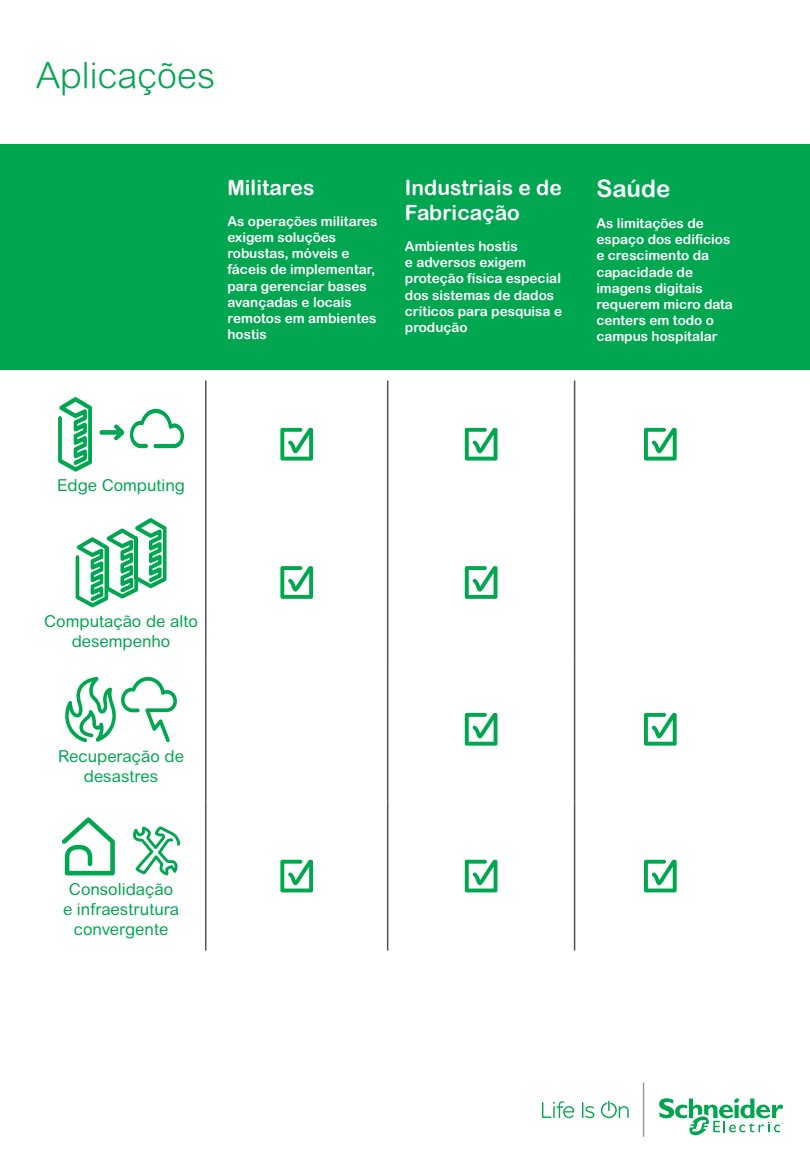
<style>
.page{position:relative;width:810px;height:1171px;background:#fff}
.page>*{position:absolute;margin:0;border:0;box-sizing:border-box;transform-origin:0 0}
.t1{font:300 36px "Arial Rounded MT Std";color:#00a650}
.t2{font:24px "Arial Rounded MT Bold";color:#fff}
.t3{font:21px/25.2px "Arial Rounded MT Bold";color:#fff}
.t4{font:16.5px/19.8px "Arial Rounded MT Std";color:#00a650;text-align:center}
.t5{font:13.5px/16.2px "Arial Rounded MT Bold";color:#fff}
</style>
<div class="page">
<div style="left:0;top:145px;width:810px;height:225px;background:#00a650"></div>
<hr style="left:205px;top:380px;width:1px;height:128px;background:#4d555b">
<hr style="left:387px;top:380px;width:1px;height:128px;background:#4d555b">
<hr style="left:574px;top:380px;width:1px;height:128px;background:#4d555b">
<hr style="left:205px;top:508px;width:1px;height:149px;background:#4d555b">
<hr style="left:387px;top:508px;width:1px;height:149px;background:#4d555b">
<hr style="left:574px;top:508px;width:1px;height:149px;background:#4d555b">
<hr style="left:205px;top:657px;width:1px;height:144px;background:#4d555b">
<hr style="left:387px;top:657px;width:1px;height:144px;background:#4d555b">
<hr style="left:574px;top:657px;width:1px;height:144px;background:#4d555b">
<hr style="left:205px;top:801px;width:1px;height:149px;background:#4d555b">
<hr style="left:387px;top:801px;width:1px;height:149px;background:#4d555b">
<hr style="left:574px;top:801px;width:1px;height:149px;background:#4d555b">
<svg style="left:58px;top:397px;width:34px;height:74px"></svg>
<svg style="left:130px;top:409px;width:54px;height:39px"></svg>
<svg style="left:100px;top:424px;width:24px;height:17px"></svg>
<svg style="left:280px;top:428px;width:33px;height:32px"></svg>
<svg style="left:465px;top:428px;width:32px;height:32px"></svg>
<svg style="left:644px;top:428px;width:33px;height:32px"></svg>
<svg style="left:76px;top:518px;width:91px;height:89px"></svg>
<svg style="left:280px;top:566px;width:33px;height:32px"></svg>
<svg style="left:465px;top:566px;width:32px;height:32px"></svg>
<svg style="left:65px;top:676px;width:112px;height:66px"></svg>
<svg style="left:465px;top:712px;width:32px;height:33px"></svg>
<svg style="left:644px;top:712px;width:33px;height:33px"></svg>
<svg style="left:62px;top:817px;width:53px;height:58px"></svg>
<svg style="left:133px;top:826px;width:47px;height:49px"></svg>
<svg style="left:280px;top:859px;width:33px;height:33px"></svg>
<svg style="left:465px;top:859px;width:32px;height:33px"></svg>
<svg style="left:644px;top:859px;width:33px;height:33px"></svg>
<svg style="left:659px;top:1098px;width:124px;height:38px"></svg>
<svg style="left:542px;top:1101px;width:32px;height:16px"></svg>
<svg style="left:582px;top:1102px;width:12px;height:15px"></svg>
<svg style="left:601px;top:1100px;width:28px;height:17px"></svg>
<hr style="left:643px;top:1082px;width:1px;height:54px;background:#979ea5">
<h1 class="t1" style="left:36px;top:63px;width:180px">Aplicações</h1>
<h3 class="t3" style="left:227px;top:174px;width:89px">Militares</h3>
<p class="t5" style="left:227px;top:213px;width:152px">As operações militares exigem soluções robustas, móveis e fáceis de implementar, para gerenciar bases avançadas e locais remotos em ambientes hostis</p>
<h3 class="t3" style="left:405px;top:174px;width:158px">Industriais e de<br>Fabricação</h3>
<p class="t5" style="left:405px;top:238px;width:159px">Ambientes hostis<br>e adversos exigem proteção física especial dos sistemas de dados críticos para pesquisa e produção</p>
<h2 class="t2" style="left:596px;top:174px;width:76px">Saúde</h2>
<p class="t5" style="left:596px;top:215px;width:138px">As limitações de espaço dos edifícios e crescimento da capacidade de imagens digitais requerem micro data centers em todo o campus hospitalar</p>
<p class="t4" style="left:57px;top:477px;width:129px">Edge Computing</p>
<p class="t4" style="left:44px;top:613px;width:155px">Computação de alto desempenho</p>
<p class="t4" style="left:58px;top:748px;width:127px">Recuperação de desastres</p>
<p class="t4" style="left:63px;top:881px;width:118px">Consolidação e infraestrutura convergente</p>
</div>
